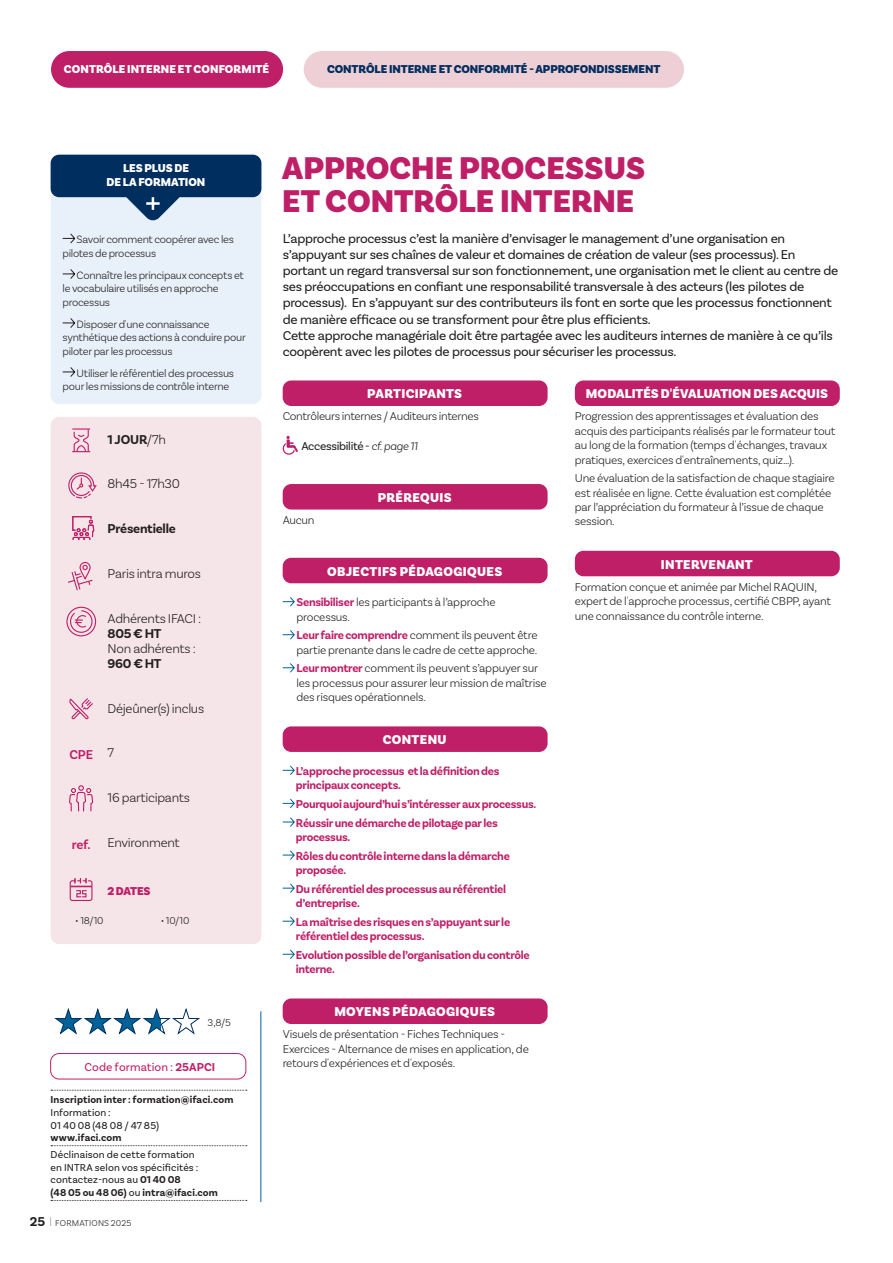
<style>
.page{position:relative;width:893px;height:1263px;background:#fff}
.page>*{position:absolute;margin:0;border:0;box-sizing:border-box;transform-origin:0 0}
.TitreContrInterne{font:900 33px/33px "Basic Sans";color:#bf1f67}
.Chapo2025{font:13.5px/16.2px "Basic Sans";letter-spacing:-.02em;color:#231f20}
.t1{font:300 13.5px/15px "Basic Sans";letter-spacing:-.02em;color:#231f20}
.t2{font:900 13.5px "Basic Sans";letter-spacing:.025em;color:#fff}
.t3{font:900 13.5px "Basic Sans";letter-spacing:.005em;color:#fff}
.t4{font:700 13.5px "Basic Sans";letter-spacing:-.015em;color:#231f20}
.t5{font:600 13.5px "Basic Sans";letter-spacing:-.02em;color:#bf1f67}
.TexteCourant2025{font:300 12px/14.4px "Basic Sans";letter-spacing:-.015em;color:#231f20}
.TexteCourant2025-2{font:700 12px/14.4px "Basic Sans";letter-spacing:-.02em;color:#bf1f67}
.t6{font:900 12px "Basic Sans";letter-spacing:.005em;color:#fff}
.t7{font:900 12px "Basic Sans";letter-spacing:-.005em;color:#002e5e}
.t8{font:12px "Basic Sans";letter-spacing:-.025em;color:#231f20}
.t9{font:12px "Basic Sans";letter-spacing:.005em;color:#bf1f67}
.t10{font:900 12px "Basic Sans";letter-spacing:-.025em;color:#bf1f67}
.t11{font:300 11.25px/13.5px "Basic Sans";letter-spacing:-.025em;color:#231f20}
.t12{font:700 10.5px/12.6px "Basic Sans";letter-spacing:.01em;color:#231f20}
.t13{font:10.5px/12.6px "Basic Sans";letter-spacing:.01em;color:#231f20}
.t14{font:300 10.5px "Basic Sans";letter-spacing:-.005em;color:#231f20}
.t15{font:300 9px "Basic Sans";letter-spacing:.015em;color:#231f20}
.s1{font-weight:300}
.s2{font-weight:700}
.s3{font-weight:400}
.s4{font-weight:700;font-size:13.5px}
.s5{font-weight:100;font-size:13.5px}
.s6{font-weight:300;font-style:italic}
.s7{font-weight:700;color:#bf1f67}
</style>
<div class="page">
<div style="left:51px;top:417px;width:210px;height:527px;background:#f5e5e8;border-radius:9px"></div>
<hr style="left:260px;top:1011px;width:1px;height:191px;background:#016298">
<svg style="left:51px;top:1090px;width:196px;height:1px"></svg>
<svg style="left:51px;top:1145px;width:196px;height:1px"></svg>
<svg style="left:51px;top:1200px;width:196px;height:1px"></svg>
<div style="left:50px;top:1053px;width:196px;height:26px;border:1px solid #bf1f67;border-radius:9px"></div>
<div style="left:51px;top:155px;width:210px;height:249px;background:#e8f0f9;border-radius:9px"></div>
<div style="left:51px;top:155px;width:210px;height:42px;background:#002e5e;border-radius:9px"></div>
<svg style="left:62px;top:233px;width:14px;height:11px"></svg>
<svg style="left:62px;top:269px;width:14px;height:10px"></svg>
<svg style="left:62px;top:318px;width:14px;height:10px"></svg>
<svg style="left:62px;top:367px;width:14px;height:10px"></svg>
<svg style="left:124px;top:197px;width:58px;height:24px"></svg>
<svg style="left:72px;top:428px;width:18px;height:25px"></svg>
<div style="left:66px;top:607px;width:30px;height:29px;border:1px solid #bf1f67;border-radius:50%"></div>
<svg style="left:69px;top:610px;width:24px;height:23px"></svg>
<svg style="left:70px;top:785px;width:23px;height:27px"></svg>
<svg style="left:69px;top:698px;width:24px;height:22px"></svg>
<div style="left:283px;top:380px;width:265px;height:26px;background:#bf1f67;border-radius:9px"></div>
<svg style="left:283px;top:436px;width:15px;height:19px"></svg>
<div style="left:283px;top:484px;width:265px;height:25px;background:#bf1f67;border-radius:9px"></div>
<div style="left:283px;top:558px;width:265px;height:25px;background:#bf1f67;border-radius:9px"></div>
<svg style="left:282px;top:597px;width:13px;height:10px"></svg>
<svg style="left:282px;top:630px;width:13px;height:10px"></svg>
<svg style="left:282px;top:663px;width:13px;height:10px"></svg>
<div style="left:283px;top:726px;width:265px;height:26px;background:#bf1f67;border-radius:9px"></div>
<svg style="left:282px;top:765px;width:13px;height:10px"></svg>
<svg style="left:282px;top:798px;width:13px;height:10px"></svg>
<svg style="left:282px;top:817px;width:13px;height:10px"></svg>
<svg style="left:282px;top:850px;width:13px;height:10px"></svg>
<svg style="left:282px;top:883px;width:13px;height:10px"></svg>
<svg style="left:282px;top:916px;width:13px;height:10px"></svg>
<svg style="left:282px;top:949px;width:13px;height:10px"></svg>
<div style="left:283px;top:998px;width:265px;height:26px;background:#bf1f67;border-radius:9px"></div>
<div style="left:575px;top:380px;width:265px;height:26px;background:#bf1f67;border-radius:9px"></div>
<div style="left:575px;top:551px;width:265px;height:25px;background:#bf1f67;border-radius:9px"></div>
<svg style="left:54px;top:1008px;width:146px;height:27px"></svg>
<svg style="left:68px;top:472px;width:29px;height:119px"></svg>
<div style="left:51px;top:51px;width:232px;height:37px;background:#bf1f67;border-radius:18px"></div>
<div style="left:304px;top:51px;width:380px;height:37px;background:#eecfd5;border-radius:18px"></div>
<svg style="left:69px;top:878px;width:24px;height:23px"></svg>
<p class="t6" style="left:64px;top:62px;width:207px">CONTRÔLE INTERNE ET CONFORMITÉ</p>
<p class="t7" style="left:327px;top:62px;width:335px">CONTRÔLE INTERNE ET CONFORMITÉ - APPROFONDISSEMENT</p>
<p class="t6" style="left:123px;top:160px;width:67px">LES PLUS DE</p>
<p class="t6" style="left:107px;top:175px;width:100px">DE LA FORMATION</p>
<p class="t11" style="left:63px;top:233px;width:173px;text-indent:14px">Savoir comment coopérer avec les pilotes de processus</p>
<p class="t11" style="left:63px;top:268px;width:183px;text-indent:14px">Connaître les principaux concepts et le vocabulaire utilisés en approche processus</p>
<p class="t11" style="left:63px;top:317px;width:185px;text-indent:14px">Disposer d'une connaissance synthétique des actions à conduire pour piloter par les processus</p>
<p class="t11" style="left:63px;top:366px;width:173px;text-indent:14px">Utiliser le référentiel des processus pour les missions de contrôle interne</p>
<p class="t5" style="left:69px;top:746px;width:25px">CPE</p>
<p class="t5" style="left:72px;top:836px;width:20px">ref.</p>
<p class="t4" style="left:108px;top:431px;width:60px">1 JOUR<span class="s1">/7h</span></p>
<p class="t1" style="left:108px;top:476px;width:74px">8h45 - 17h30</p>
<p class="t4" style="left:108px;top:520px;width:70px">Présentielle</p>
<p class="t1" style="left:108px;top:566px;width:95px">Paris intra muros</p>
<p class="t1" style="left:108px;top:610px;width:95px">Adhérents IFACI :<br><span class="s2">805 € HT<br></span>Non adhérents :<br><span class="s2">960 € HT</span></p>
<p class="t1" style="left:108px;top:700px;width:98px">Déjeûner(s) inclus</p>
<p class="t1" style="left:108px;top:745px;width:8px">7</p>
<p class="t1" style="left:108px;top:790px;width:84px">16 participants</p>
<p class="t1" style="left:108px;top:835px;width:74px">Environment</p>
<p class="t10" style="left:108px;top:883px;width:44px">2 DATES</p>
<p class="t14" style="left:75px;top:914px;width:30px">• 18/10</p>
<p class="t14" style="left:161px;top:914px;width:30px">• 10/10</p>
<p class="t14" style="left:208px;top:1016px;width:25px">3,8/5</p>
<p class="t9" style="left:85px;top:1059px;width:132px">Code formation : <span class="s2">25APCI</span></p>
<p class="t12" style="left:51px;top:1093px;width:184px">Inscription inter : formation@ifaci.com<br><span class="s3">Information :<br>01 40 08 (48 08 / 47 85)<br></span>www.ifaci.com</p>
<p class="t13" style="left:51px;top:1148px;width:149px">Déclinaison de cette formation en INTRA selon vos spécificités :</p>
<p class="t12" style="left:51px;top:1173px;width:169px"><span class="s3">contactez-nous au</span> 01 40 08<br>(48 05 ou 48 06) <span class="s3">ou</span> intra@ifaci.com</p>
<p class="t15" style="left:30px;top:1218px;width:103px"><span class="s4">25</span> <span class="s5">I</span> FORMATIONS 2025</p>
<p class="TitreContrInterne" style="left:282px;top:153px;width:365px">APPROCHE PROCESSUS<br>ET CONTRÔLE INTERNE</p>
<p class="Chapo2025" style="left:283px;top:230px;width:557px">L’approche processus c’est la manière d’envisager le management d’une organisation en s’appuyant sur ses chaînes de valeur et domaines de création de valeur (ses processus). En portant un regard transversal sur son fonctionnement, une organisation met le client au centre de ses préoccupations en confiant une responsabilité transversale à des acteurs (les pilotes de processus). En s’appuyant sur des contributeurs ils font en sorte que les processus fonctionnent de manière efficace ou se transforment pour être plus efficients.</p>
<p class="Chapo2025" style="left:283px;top:327px;width:552px">Cette approche managériale doit être partagée avec les auditeurs internes de manière à ce qu’ils coopèrent avec les pilotes de processus pour sécuriser les processus.</p>
<p class="t2" style="left:367px;top:386px;width:96px">PARTICIPANTS</p>
<p class="TexteCourant2025" style="left:283px;top:409px;width:198px">Contrôleurs internes / Auditeurs internes</p>
<p class="t8" style="left:301px;top:439px;width:118px">Accessibilité - <span class="s6">cf. page 11</span></p>
<p class="t2" style="left:378px;top:489px;width:76px">PRÉREQUIS</p>
<p class="TexteCourant2025" style="left:283px;top:513px;width:33px">Aucun</p>
<p class="t3" style="left:586px;top:386px;width:243px">MODALITÉS D'ÉVALUATION DES ACQUIS</p>
<p class="TexteCourant2025" style="left:575px;top:409px;width:262px">Progression des apprentissages et évaluation des acquis des participants réalisés par le formateur tout au long de la formation (temps d'échanges, travaux pratiques, exercices d'entraînements, quiz…).</p>
<p class="TexteCourant2025" style="left:575px;top:471px;width:261px">Une évaluation de la satisfaction de chaque stagiaire est réalisée en ligne. Cette évaluation est complétée par l’appréciation du formateur à l’issue de chaque session.</p>
<p class="t2" style="left:661px;top:556px;width:93px">INTERVENANT</p>
<p class="TexteCourant2025" style="left:575px;top:579px;width:258px">Formation conçue et animée par Michel RAQUIN, expert de l'approche processus, certifié CBPP, ayant une connaissance du contrôle interne.</p>
<p class="t2" style="left:327px;top:563px;width:177px">OBJECTIFS PÉDAGOGIQUES</p>
<p class="TexteCourant2025" style="left:296px;top:595px;width:201px"><span class="s7">Sensibiliser</span> les participants à l’approche processus.</p>
<p class="TexteCourant2025" style="left:296px;top:628px;width:243px"><span class="s7">Leur faire comprendre</span> comment ils peuvent être partie prenante dans le cadre de cette approche.</p>
<p class="TexteCourant2025" style="left:296px;top:661px;width:252px"><span class="s7">Leur montrer</span> comment ils peuvent s’appuyer sur les processus pour assurer leur mission de maîtrise des risques opérationnels.</p>
<p class="t2" style="left:383px;top:731px;width:65px">CONTENU</p>
<p class="TexteCourant2025-2" style="left:296px;top:764px;width:205px">L’approche processus et la définition des principaux concepts.</p>
<p class="TexteCourant2025-2" style="left:296px;top:797px;width:242px">Pourquoi aujourd’hui s’intéresser aux processus.</p>
<p class="TexteCourant2025-2" style="left:296px;top:815px;width:203px">Réussir une démarche de pilotage par les processus.</p>
<p class="TexteCourant2025-2" style="left:296px;top:848px;width:216px">Rôles du contrôle interne dans la démarche proposée.</p>
<p class="TexteCourant2025-2" style="left:296px;top:881px;width:212px">Du référentiel des processus au référentiel d’entreprise.</p>
<p class="TexteCourant2025-2" style="left:296px;top:915px;width:216px">La maîtrise des risques en s’appuyant sur le référentiel des processus.</p>
<p class="TexteCourant2025-2" style="left:296px;top:948px;width:235px">Evolution possible de l’organisation du contrôle interne.</p>
<p class="t2" style="left:334px;top:1003px;width:162px">MOYENS PÉDAGOGIQUES</p>
<p class="TexteCourant2025" style="left:283px;top:1027px;width:248px">Visuels de présentation - Fiches Techniques -<br>Exercices - Alternance de mises en application, de retours d'expériences et d'exposés.</p>
</div>
